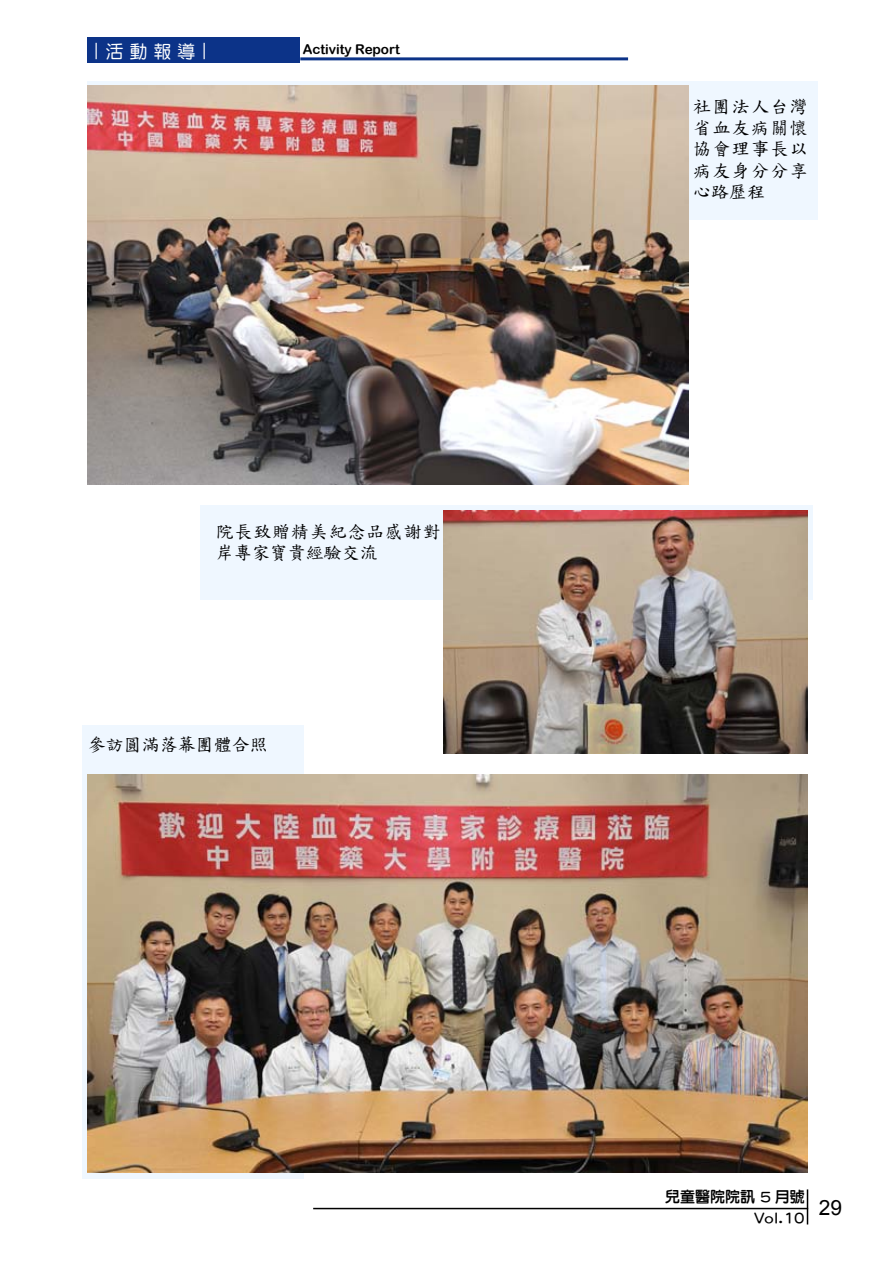
<style>
.page{position:relative;width:893px;height:1263px;background:#fff}
.page>*{position:absolute;margin:0;border:0;box-sizing:border-box;transform-origin:0 0}
.t1{font:21px "Arial";color:#000}
.t2{font:18px/21.3px "DF Kai Shu SB Estd BF";letter-spacing:.045em;color:#000;text-align:justify}
.t3{font:18px/21.3px "DF Kai Shu SB Estd BF";letter-spacing:.02em;color:#000}
.t4{font:18px "DF Kai Shu SB Estd BF";color:#000}
.t5{font:18px "DF Yuan Std W5";color:#fff}
.t6{font:15px/21px "DF Li Yuan Std W7";color:#000;text-align:right}
.t7{font:13.5px "Arial Rounded MT Bold";color:#000}
</style>
<div class="page">
<div style="left:83px;top:725px;width:221px;height:454px;background:#eff7ff"></div>
<div style="left:200px;top:505px;width:612px;height:95px;background:#eff7ff"></div>
<div style="left:87px;top:82px;width:731px;height:138px;background:#eff7ff"></div>
<img style="left:88px;top:85px;width:600px;height:400px">
<img style="left:443px;top:511px;width:365px;height:242px">
<img style="left:88px;top:775px;width:720px;height:398px">
<div style="left:87px;top:38px;width:213px;height:25px;background:#0c3388"></div>
<hr style="left:300px;top:57px;width:328px;height:3px;background:#0c3388">
<hr style="left:807px;top:1189px;width:1px;height:35px;background:#000">
<hr style="left:313px;top:1208px;width:495px;height:1px;background:#000">
<p class="t5" style="left:87px;top:60px;width:19px;rotate:-90deg">—</p>
<p class="t5" style="left:105px;top:41px;width:91px">活 動 報 導</p>
<p class="t5" style="left:195px;top:60px;width:19px;rotate:-90deg">—</p>
<p class="t7" style="left:303px;top:41px;width:99px">Activity Report</p>
<p class="t3" style="left:216px;top:521px;width:226px">院長致贈精美紀念品感謝對岸專家寶貴經驗交流</p>
<p class="t4" style="left:88px;top:735px;width:191px">參訪圓滿落幕團體合照</p>
<p class="t2" style="left:693px;top:96px;width:116px">社團法人台灣省血友病關懷協會理事長以病友身分分享心路歷程</p>
<p class="t6" style="left:665px;top:1186px;width:141px">兒童醫院院訊 5 月號<br>Vol.10</p>
<p class="t1" style="left:819px;top:1194px;width:25px">29</p>
</div>
